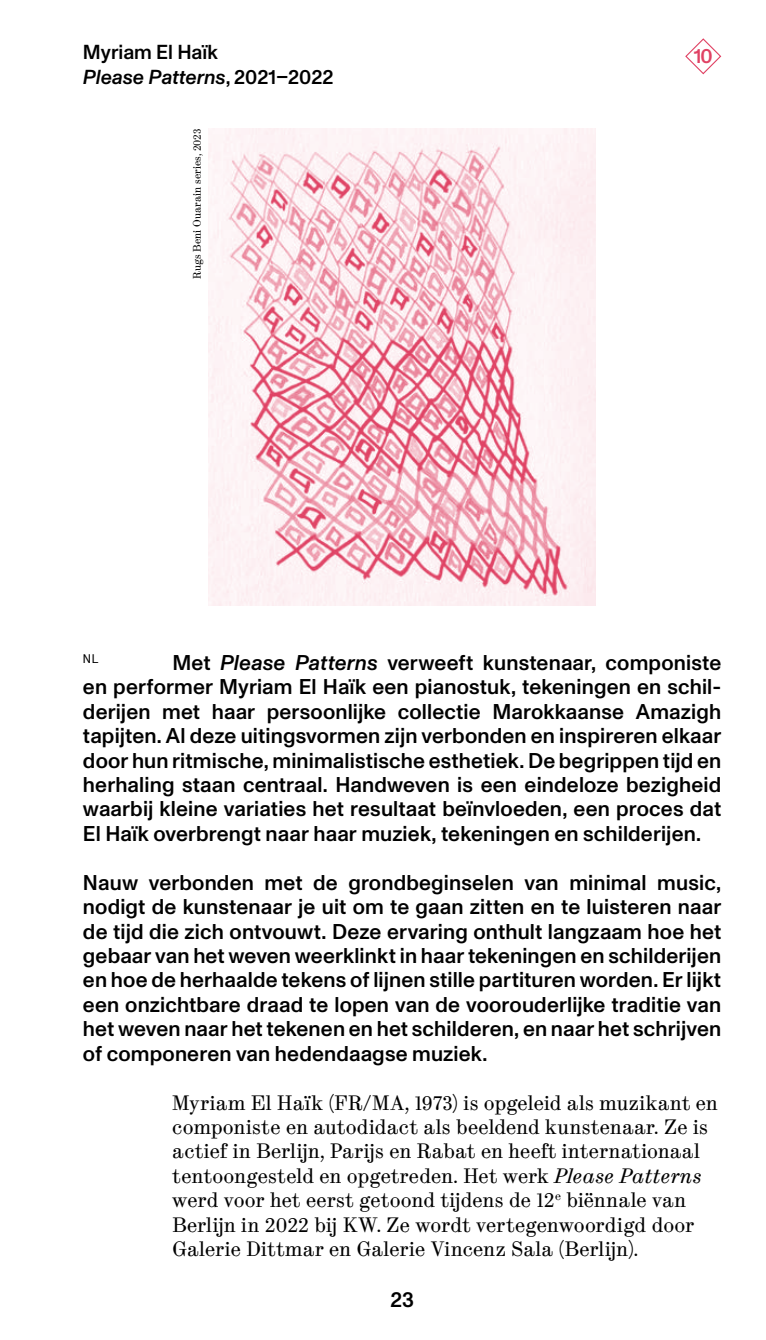
<style>
.page{position:relative;width:766px;height:1340px;background:#fff}
.page>*{position:absolute;margin:0;border:0;box-sizing:border-box;transform-origin:0 0}
.t1{font:500 21.38px/24.3px "ABC Monument Grotesk";letter-spacing:.005em;color:#000;text-align:justify}
.t2{font:21.38px/24.5px "ABC Synt";letter-spacing:.01em;color:#000}
.t3{font:500 20.25px/24.5px "ABC Monument Grotesk";color:#000}
.t4{font:500 20.25px "ABC Monument Grotesk";color:#e04264}
.t5{font:12.38px "Monument Grotesk Semi Mono";color:#000}
.t6{font:11.25px "ABC Synt";color:#000}
.s1{font-style:italic}
</style>
<div class="page">
<svg style="left:685px;top:38px;width:37px;height:37px"></svg>
<img style="left:209px;top:128px;width:386px;height:477px">
<p class="t3" style="left:83px;top:40px;width:252px">Myriam El Haïk<br><span class="s1">Please Patterns</span>, 2021–2022</p>
<p class="t4" style="left:693px;top:45px;width:20px">10</p>
<p class="t6" style="left:190px;top:279px;width:152px;rotate:-90deg">Rugs Beni Ouarain series, 2023</p>
<p class="t5" style="left:83px;top:650px;width:17px">NL</p>
<p class="t1" style="left:83px;top:650px;width:639px;text-indent:89px">Met <span class="s1">Please Patterns</span> verweeft kunstenaar, componiste en performer Myriam El Haïk een pianostuk, tekeningen en schil&shy;derijen met haar persoonlijke collectie Marokkaanse Amazigh tapijten. Al deze uitingsvormen zijn verbonden en inspireren elkaar door hun ritmische, minimalistische esthetiek. De begrippen tijd en herhaling staan centraal. Handweven is een eindeloze bezigheid waarbij kleine variaties het resultaat beïnvloeden, een proces dat El Haïk overbrengt naar haar muziek, tekeningen en schilderijen.</p>
<p class="t1" style="left:83px;top:870px;width:639px">Nauw verbonden met de grondbeginselen van minimal music, nodigt de kunstenaar je uit om te gaan zitten en te luisteren naar de tijd die zich ontvouwt. Deze ervaring onthult langzaam hoe het gebaar van het weven weerklinkt in haar tekeningen en schilderijen en hoe de herhaalde tekens of lijnen stille partituren worden. Er lijkt een onzichtbare draad te lopen van de voorouderlijke traditie van het weven naar het tekenen en het schilderen, en naar het schrijven of componeren van hedendaagse muziek.</p>
<p class="t2" style="left:172px;top:1090px;width:547px">Myriam El Haïk (FR/MA, 1973) is opgeleid als muzikant en componiste en autodidact als beeldend kunstenaar. Ze is actief in Berlijn, Parijs en Rabat en heeft internationaal tentoongesteld en opgetreden. Het werk <span class="s1">Please Patterns </span>werd voor het eerst getoond tijdens de 12<sup>e</sup> biënnale van Berlijn in 2022 bij KW. Ze wordt vertegenwoordigd door Galerie Dittmar en Galerie Vincenz Sala (Berlijn).</p>
<p class="t1" style="left:390px;top:1287px;width:25px">23</p>
</div>
